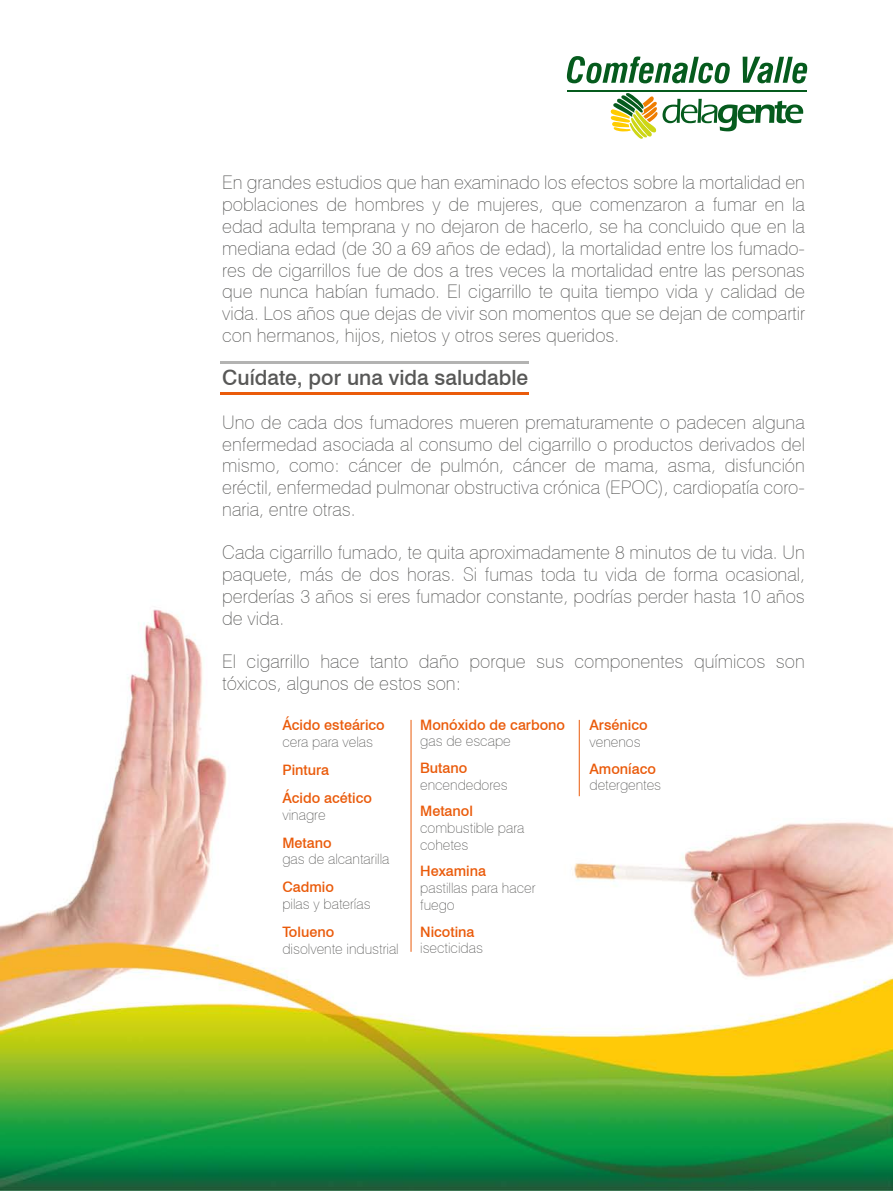
<style>
.page{position:relative;width:893px;height:1191px;background:#fff}
.page>*{position:absolute;margin:0;border:0;box-sizing:border-box;transform-origin:0 0}
.t1{font:500 21px "Swiss 721 BT";color:#585857}
.t2{font:100 18.75px/21.8px "Swiss 721 BT";color:#585857;text-align:justify}
.t3{font:100 14.4px/16.6px "Swiss 721 BT";color:#585857}
.t4{font:500 14.4px/27.9px "Swiss 721 BT";color:#ea5b0b}
</style>
<div class="page">
<img style="left:0;top:56px;width:893px;height:1135px">
<hr style="left:411px;top:720px;width:1px;height:231px;background:#ea5b0b">
<hr style="left:579px;top:720px;width:1px;height:76px;background:#ea5b0b">
<hr style="left:220px;top:362px;width:308px;height:2px;background:#b3b3b2">
<hr style="left:220px;top:393px;width:308px;height:2px;background:#ea5b0b">
<svg style="left:567px;top:56px;width:163px;height:27px"></svg>
<svg style="left:743px;top:57px;width:64px;height:26px"></svg>
<hr style="left:567px;top:90px;width:240px;height:1px;background:#055b1d">
<svg style="left:610px;top:92px;width:193px;height:48px"></svg>
<p class="t2" style="left:222px;top:172px;width:584px">En grandes estudios que han examinado los efectos sobre la mortalidad en poblaciones de hombres y de mujeres, que comenzaron a fumar en la edad adulta temprana y no dejaron de hacerlo, se ha concluido que en la mediana edad (de 30 a 69 años de edad), la mortalidad entre los fumado&shy;res de cigarrillos fue de dos a tres veces la mortalidad entre las personas que nunca habían fumado. El cigarrillo te quita tiempo vida y calidad de vida. Los años que dejas de vivir son momentos que se dejan de compartir con hermanos, hijos, nietos y otros seres queridos.</p>
<p class="t1" style="left:222px;top:365px;width:307px">Cuídate, por una vida saludable</p>
<p class="t2" style="left:222px;top:411px;width:584px">Uno de cada dos fumadores mueren prematuramente o padecen alguna enfermedad asociada al consumo del cigarrillo o productos derivados del mismo, como: cáncer de pulmón, cáncer de mama, asma, disfunción eréctil, enfermedad pulmonar obstructiva crónica (EPOC), cardiopatía coro&shy;naria, entre otras.</p>
<p class="t2" style="left:222px;top:541px;width:584px">Cada cigarrillo fumado, te quita aproximadamente 8 minutos de tu vida. Un paquete, más de dos horas. Si fumas toda tu vida de forma ocasional, perderías 3 años si eres fumador constante, podrías perder hasta 10 años de vida.</p>
<p class="t2" style="left:222px;top:650px;width:584px">El cigarrillo hace tanto daño porque sus componentes químicos son tóxicos, algunos de estos son:</p>
<p class="t4" style="left:282px;top:711px;width:104px">Ácido esteárico</p>
<p class="t3" style="left:282px;top:733px;width:92px">cera para velas</p>
<p class="t4" style="left:282px;top:755px;width:91px">Pintura<br>Ácido acético</p>
<p class="t3" style="left:282px;top:806px;width:45px">vinagre</p>
<p class="t4" style="left:282px;top:828px;width:51px">Metano</p>
<p class="t3" style="left:282px;top:850px;width:109px">gas de alcantarilla</p>
<p class="t4" style="left:282px;top:873px;width:53px">Cadmio</p>
<p class="t3" style="left:282px;top:895px;width:90px">pilas y baterías</p>
<p class="t4" style="left:282px;top:917px;width:53px">Tolueno</p>
<p class="t3" style="left:282px;top:940px;width:118px">disolvente industrial</p>
<p class="t4" style="left:420px;top:710px;width:146px">Monóxido de carbono</p>
<p class="t3" style="left:420px;top:732px;width:92px">gas de escape</p>
<p class="t4" style="left:420px;top:753px;width:49px">Butano</p>
<p class="t3" style="left:420px;top:776px;width:89px">encendedores</p>
<p class="t4" style="left:420px;top:797px;width:54px">Metanol</p>
<p class="t3" style="left:420px;top:819px;width:106px">combustible para cohetes</p>
<p class="t4" style="left:420px;top:857px;width:67px">Hexamina</p>
<p class="t3" style="left:420px;top:879px;width:117px">pastillas para hacer fuego</p>
<p class="t4" style="left:420px;top:917px;width:56px">Nicotina</p>
<p class="t3" style="left:420px;top:939px;width:64px">isecticidas</p>
<p class="t4" style="left:589px;top:711px;width:60px">Arsénico</p>
<p class="t3" style="left:589px;top:733px;width:53px">venenos</p>
<p class="t4" style="left:589px;top:754px;width:68px">Amoníaco</p>
<p class="t3" style="left:589px;top:776px;width:73px">detergentes</p>
</div>
